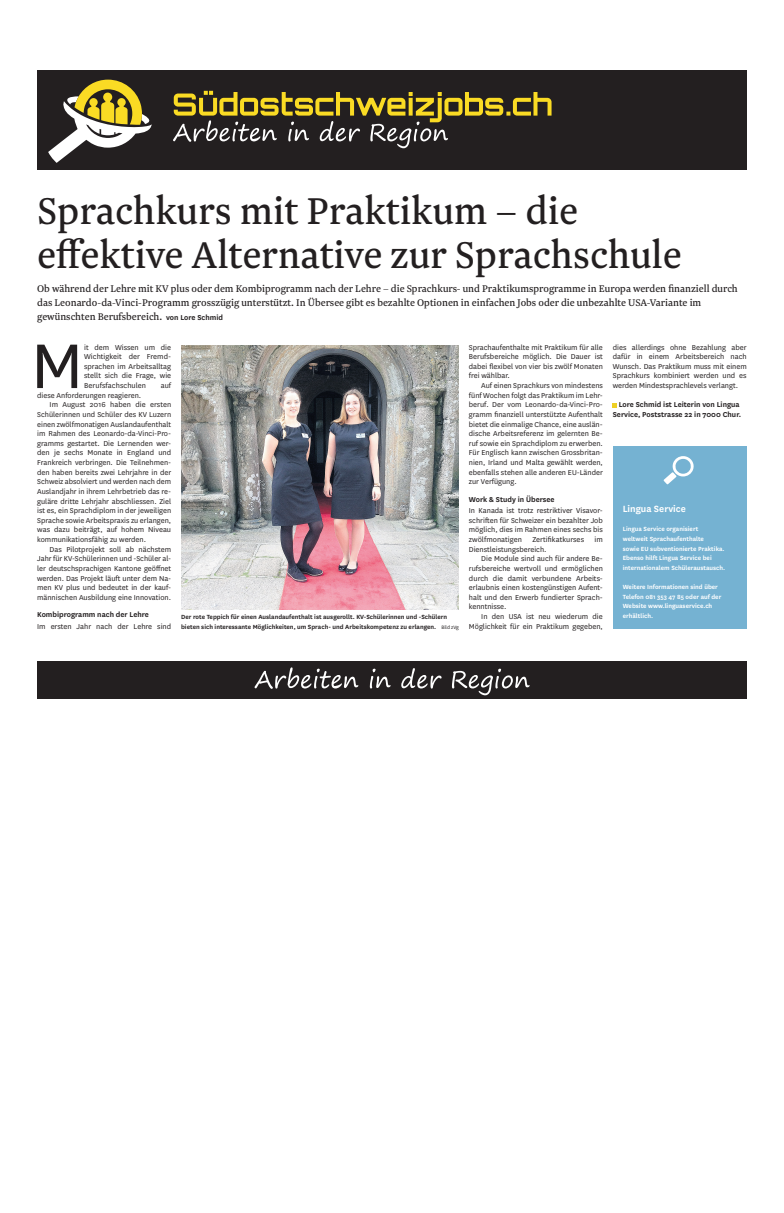
<style>
.page{position:relative;width:784px;height:1213px;background:#fff}
.page>*{position:absolute;margin:0;border:0;box-sizing:border-box;transform-origin:0 0}
.t1{font:73.67px "National";color:#231f20}
.t2{font:43.75px/43.8px "Newzald";color:#231f20}
.t3{font:11.38px/14px "Newzald";color:#231f20}
.t4{font:600 10.5px "National";color:#fff}
.t5{font:8.31px/9.6px "National";color:#231f20;text-align:justify}
.t6{font:600 8.31px/9.6px "National";color:#231f20;text-align:center}
.t7{font:600 7px/9.6px "National";color:#fff}
.t8{font:600 7px/9.6px "National";color:#231f20}
.s1{font-family:"National";font-weight:600;font-size:8.31px}
.s2{font-weight:400;font-size:5.69px}
</style>
<div class="page">
<div style="left:37px;top:71px;width:710px;height:99px;background:#231f20"></div>
<svg style="left:48px;top:80px;width:104px;height:83px"></svg>
<svg style="left:173px;top:91px;width:378px;height:57px"></svg>
<svg style="left:613px;top:403px;width:4px;height:4px"></svg>
<img style="left:181px;top:346px;width:278px;height:263px">
<div style="left:613px;top:446px;width:134px;height:183px;background:#75b2d2"></div>
<svg style="left:663px;top:456px;width:31px;height:28px"></svg>
<div style="left:37px;top:661px;width:710px;height:37px;background:#231f20"></div>
<svg style="left:254px;top:667px;width:104px;height:22px"></svg>
<svg style="left:370px;top:669px;width:20px;height:19px"></svg>
<svg style="left:401px;top:668px;width:40px;height:20px"></svg>
<svg style="left:452px;top:669px;width:77px;height:26px"></svg>
<h2 class="t2" style="left:37px;top:189px;width:646px">Sprachkurs mit Praktikum – die effektive Alternative zur Sprachschule</h2>
<p class="t3" style="left:37px;top:281px;width:702px">Ob während der Lehre mit KV plus oder dem Kombiprogramm nach der Lehre – die Sprachkurs- und Praktikumsprogramme in Europa werden finanziell durch das Leonardo-da-Vinci-Programm grosszügig unterstützt. In Übersee gibt es bezahlte Optionen in einfachen Jobs oder die unbezahlte USA-Variante im gewünschten Berufsbereich. <span class="s1">von Lore Schmid</span></p>
<h1 class="t1" style="left:31px;top:318px;width:54px">M</h1>
<p class="t5" style="left:84px;top:342px;width:89px">it dem Wissen um die Wichtigkeit der Fremd&shy;sprachen im Arbeitsalltag stellt sich die Frage, wie Berufsfachschulen</p>
<p class="t5" style="left:161px;top:380px;width:12px">auf</p>
<p class="t5" style="left:37px;top:390px;width:105px">diese Anforderungen reagieren.</p>
<p class="t5" style="left:50px;top:400px;width:123px">Im August 2016 haben die ersten</p>
<p class="t5" style="left:37px;top:409px;width:135px">Schülerinnen und Schüler des KV Luzern</p>
<p class="t5" style="left:37px;top:419px;width:135px">einen zwölfmonatigen Auslandaufenthalt</p>
<p class="t5" style="left:37px;top:428px;width:135px">im Rahmen des Leonardo-da-Vinci-Pro-</p>
<p class="t5" style="left:37px;top:438px;width:135px">gramms gestartet. Die Lernenden wer-</p>
<p class="t5" style="left:37px;top:448px;width:135px">den je sechs Monate in England und</p>
<p class="t5" style="left:37px;top:457px;width:135px">Frankreich verbringen. Die Teilnehmen-</p>
<p class="t5" style="left:37px;top:467px;width:135px">den haben bereits zwei Lehrjahre in der</p>
<p class="t5" style="left:37px;top:477px;width:136px">Schweiz absolviert und werden nach dem</p>
<p class="t5" style="left:37px;top:486px;width:135px">Auslandjahr in ihrem Lehrbetrieb das re-</p>
<p class="t5" style="left:37px;top:496px;width:135px">guläre dritte Lehrjahr abschliessen. Ziel</p>
<p class="t5" style="left:37px;top:505px;width:135px">ist es, ein Sprachdiplom in der jeweiligen</p>
<p class="t5" style="left:37px;top:515px;width:135px">Sprache sowie Arbeitspraxis zu erlangen,</p>
<p class="t5" style="left:37px;top:525px;width:135px">was dazu beiträgt, auf hohem Niveau</p>
<p class="t5" style="left:37px;top:534px;width:110px">kommunikationsfähig zu werden.</p>
<p class="t5" style="left:50px;top:544px;width:123px">Das Pilotprojekt soll ab nächstem</p>
<p class="t5" style="left:37px;top:554px;width:135px">Jahr für KV-Schülerinnen und -Schüler al-</p>
<p class="t5" style="left:37px;top:563px;width:135px">ler deutschsprachigen Kantone geöffnet</p>
<p class="t5" style="left:37px;top:573px;width:135px">werden. Das Projekt läuft unter dem Na-</p>
<p class="t5" style="left:37px;top:582px;width:135px">men KV plus und bedeutet in der kauf-</p>
<p class="t5" style="left:37px;top:592px;width:135px">männischen Ausbildung eine Innovation.</p>
<p class="t6" style="left:37px;top:609px;width:113px">Kombiprogramm nach der Lehre</p>
<p class="t5" style="left:37px;top:621px;width:135px">Im ersten Jahr nach der Lehre sind</p>
<p class="t8" style="left:181px;top:612px;width:279px">Der rote Teppich für einen Auslandaufenthalt ist ausgerollt. KV-Schülerinnen und -Schülern bieten sich interessante Möglichkeiten, um Sprach- und Arbeitskompetenz zu erlangen. <span class="s2">Bild zVg</span></p>
<p class="t5" style="left:469px;top:342px;width:135px">Sprachaufenthalte mit Praktikum für alle Berufsbereiche möglich. Die Dauer ist dabei flexibel von vier bis zwölf Monaten frei wählbar.</p>
<p class="t5" style="left:469px;top:380px;width:135px;text-indent:12px">Auf einen Sprachkurs von mindestens fünf Wochen folgt das Praktikum im Lehr&shy;beruf. Der vom Leonardo-da-Vinci-Pro&shy;gramm finanziell unterstützte Aufenthalt bietet die einmalige Chance, eine auslän&shy;dische Arbeitsreferenz im gelernten Be&shy;ruf sowie ein Sprachdiplom zu erwerben.<br>Für Englisch kann zwischen Grossbritan&shy;nien, Irland und Malta gewählt werden, ebenfalls stehen alle anderen EU-Länder zur Verfügung.</p>
<p class="t6" style="left:469px;top:494px;width:87px">Work &amp; Study in Übersee</p>
<p class="t5" style="left:469px;top:505px;width:135px">In Kanada ist trotz restriktiver Visavor&shy;schriften für Schweizer ein bezahlter Job möglich, dies im Rahmen eines sechs bis zwölfmonatigen</p>
<p class="t5" style="left:532px;top:534px;width:53px">Zertifikatkurses</p>
<p class="t5" style="left:594px;top:534px;width:10px">im</p>
<p class="t5" style="left:469px;top:544px;width:79px">Dienstleistungsbereich.</p>
<p class="t5" style="left:481px;top:554px;width:123px">Die Module sind auch für andere Be-</p>
<p class="t5" style="left:469px;top:563px;width:135px">rufsbereiche wertvoll und ermöglichen</p>
<p class="t5" style="left:469px;top:573px;width:135px">durch die damit verbundene Arbeits-</p>
<p class="t5" style="left:469px;top:582px;width:135px">erlaubnis einen kostengünstigen Aufent-</p>
<p class="t5" style="left:469px;top:592px;width:135px">halt und den Erwerb fundierter Sprach-</p>
<p class="t5" style="left:469px;top:602px;width:39px">kenntnisse.</p>
<p class="t5" style="left:481px;top:611px;width:123px">In den USA ist neu wiederum die</p>
<p class="t5" style="left:469px;top:621px;width:135px">Möglichkeit für ein Praktikum gegeben,</p>
<p class="t5" style="left:613px;top:342px;width:135px">dies allerdings ohne Bezahlung aber dafür in einem Arbeitsbereich nach Wunsch. Das Praktikum muss mit einem Sprachkurs kombiniert werden und es werden Mindestsprachlevels verlangt.</p>
<p class="t6" style="left:613px;top:399px;width:130px">Lore Schmid ist Leiterin von Lingua<br>Service, Poststrasse 22 in 7000 Chur.</p>
<p class="t4" style="left:623px;top:501px;width:65px">Lingua Service</p>
<p class="t7" style="left:623px;top:524px;width:104px">Lingua Service organisiert weltweit Sprachaufenthalte<br>sowie EU subventionierte Praktika.<br>Ebenso hilft Lingua Service bei internationalem Schüleraustausch.</p>
<p class="t7" style="left:623px;top:582px;width:100px">Weitere Informationen sind über<br>Telefon 081 353 47 85 oder auf der<br>Website www.linguaservice.ch erhältlich.</p>
</div>
